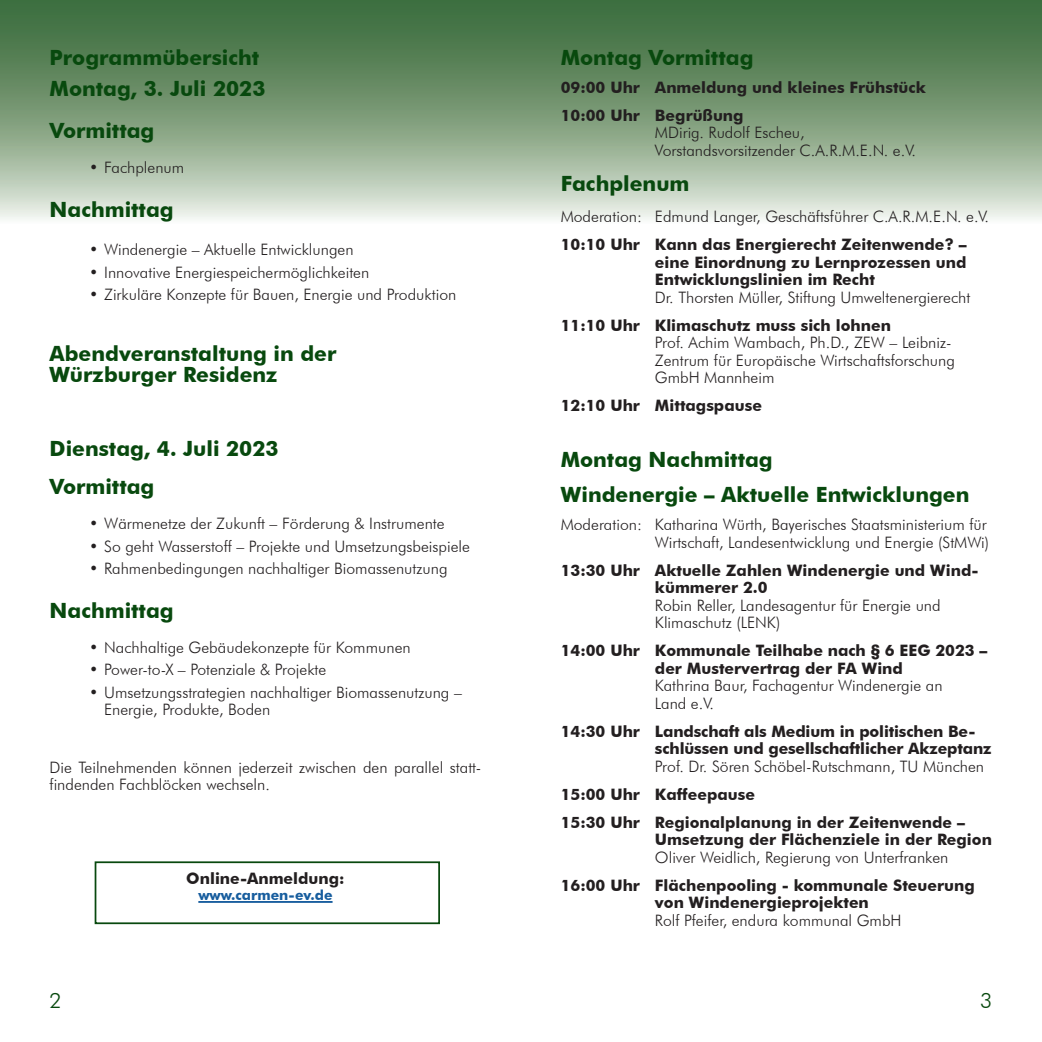
<style>
.page{position:relative;width:1042px;height:1042px;background:#fff}
.page>*{position:absolute;margin:0;border:0;box-sizing:border-box;transform-origin:0 0}
.t1{font:700 21px/31.5px "Futura BT";color:#08490e}
.t2{font:300 21px "Futura BT";color:#08490e}
.t3{font:300 15.75px/17.5px "Futura BT";color:#231f20}
.t4{font:700 15.75px/17.5px "Futura BT";color:#231f20}
.t5{font:700 14px "Futura BT";color:#175d9e}
</style>
<div class="page">
<svg style="left:0;top:0;width:1042px;height:219px;background:#82a07f"></svg>
<hr style="left:198px;top:901px;width:134px;height:2px;background:#175d9e">
<div style="left:95px;top:861px;width:345px;height:63px;border:2px solid #08490e"></div>
<h1 class="t1" style="left:50px;top:41px;width:217px">Programmübersicht<br>Montag, 3. Juli 2023</h1>
<h1 class="t1" style="left:50px;top:115px;width:106px">Vormittag</h1>
<p class="t3" style="left:89px;top:159px;width:97px">• Fachplenum</p>
<h1 class="t1" style="left:50px;top:193px;width:126px">Nachmittag</h1>
<p class="t3" style="left:89px;top:241px;width:266px">• Windenergie – Aktuelle Entwicklungen</p>
<p class="t3" style="left:89px;top:263px;width:281px">• Innovative Energiespeichermöglichkeiten</p>
<p class="t3" style="left:89px;top:286px;width:368px">• Zirkuläre Konzepte für Bauen, Energie und Produktion</p>
<h1 class="t1" style="left:50px;top:343px;width:288px;line-height:21px">Abendveranstaltung in der<br>Würzburger Residenz</h1>
<h1 class="t1" style="left:50px;top:429px;width:230px;line-height:38.5px">Dienstag, 4. Juli 2023<br>Vormittag</h1>
<p class="t3" style="left:89px;top:515px;width:357px">• Wärmenetze der Zukunft – Förderung &amp; Instrumente</p>
<p class="t3" style="left:89px;top:537px;width:382px">• So geht Wasserstoff – Projekte und Umsetzungsbeispiele</p>
<p class="t3" style="left:89px;top:560px;width:360px">• Rahmenbedingungen nachhaltiger Biomassenutzung</p>
<h1 class="t1" style="left:50px;top:594px;width:126px">Nachmittag</h1>
<p class="t3" style="left:89px;top:638px;width:323px">• Nachhaltige Gebäudekonzepte für Kommunen</p>
<p class="t3" style="left:89px;top:660px;width:239px">• Power-to-X – Potenziale &amp; Projekte</p>
<p class="t3" style="left:104px;top:683px;width:359px;text-indent:-15px">• Umsetzungsstrategien nachhaltiger Biomassenutzung –<br>Energie, Produkte, Boden</p>
<p class="t3" style="left:50px;top:758px;width:433px">Die Teilnehmenden können jederzeit zwischen den parallel statt&shy;findenden Fachblöcken wechseln.</p>
<p class="t4" style="left:186px;top:869px;width:160px">Online-Anmeldung:</p>
<p class="t5" style="left:198px;top:887px;width:136px">www.carmen-ev.de</p>
<h1 class="t1" style="left:561px;top:41px;width:194px">Montag Vormittag</h1>
<p class="t4" style="left:561px;top:73px;width:367px;line-height:28px">09:00 Uhr Anmeldung und kleines Frühstück<br>10:00 Uhr Begrüßung</p>
<p class="t3" style="left:655px;top:124px;width:262px">MDirig. Rudolf Escheu,<br>Vorstandsvorsitzender C.A.R.M.E.N. e.V.</p>
<h1 class="t1" style="left:561px;top:167px;width:130px">Fachplenum</h1>
<p class="t3" style="left:561px;top:208px;width:430px">Moderation: Edmund Langer, Geschäftsführer C.A.R.M.E.N. e.V.</p>
<p class="t4" style="left:655px;top:236px;width:313px;text-align:justify;text-indent:-94px">10:10 Uhr Kann das Energierecht Zeitenwende? – eine Einordnung zu Lernprozessen und Entwicklungslinien im Recht</p>
<p class="t3" style="left:655px;top:288px;width:317px">Dr. Thorsten Müller, Stiftung Umweltenergierecht</p>
<p class="t4" style="left:561px;top:316px;width:332px">11:10 Uhr Klimaschutz muss sich lohnen</p>
<p class="t3" style="left:655px;top:334px;width:301px">Prof. Achim Wambach, Ph.D., ZEW – Leibniz-<br>Zentrum für Europäische Wirtschaftsforschung<br>GmbH Mannheim</p>
<p class="t4" style="left:561px;top:397px;width:203px">12:10 Uhr Mittagspause</p>
<h1 class="t1" style="left:561px;top:442px;width:410px;line-height:35px">Montag Nachmittag<br>Windenergie – Aktuelle Entwicklungen</h1>
<p class="t3" style="left:561px;top:516px;width:430px;text-align:right">Moderation: Katharina Würth, Bayerisches Staatsministerium für<br>Wirtschaft, Landesentwicklung und Energie (StMWi)</p>
<p class="t4" style="left:655px;top:561px;width:325px;text-indent:-94px">13:30 Uhr Aktuelle Zahlen Windenergie und Wind&shy;kümmerer 2.0</p>
<p class="t3" style="left:655px;top:596px;width:287px">Robin Reller, Landesagentur für Energie und<br>Klimaschutz (LENK)</p>
<p class="t4" style="left:655px;top:642px;width:334px;text-indent:-94px">14:00 Uhr Kommunale Teilhabe nach § 6 EEG 2023 – der Mustervertrag der FA Wind</p>
<p class="t3" style="left:655px;top:677px;width:289px">Kathrina Baur, Fachagentur Windenergie an<br>Land e.V.</p>
<p class="t4" style="left:655px;top:722px;width:338px;text-indent:-94px">14:30 Uhr Landschaft als Medium in politischen Be&shy;schlüssen und gesellschaftlicher Akzeptanz</p>
<p class="t3" style="left:655px;top:757px;width:331px">Prof. Dr. Sören Schöbel-Rutschmann, TU München</p>
<p class="t4" style="left:561px;top:780px;width:406px;line-height:28px">15:00 Uhr Kaffeepause<br>15:30 Uhr Regionalplanung in der Zeitenwende –</p>
<p class="t4" style="left:655px;top:831px;width:338px">Umsetzung der Flächenziele in der Region</p>
<p class="t3" style="left:655px;top:848px;width:295px">Oliver Weidlich, Regierung von Unterfranken</p>
<p class="t4" style="left:655px;top:876px;width:321px;text-indent:-94px">16:00 Uhr Flächenpooling - kommunale Steuerung von Windenergieprojekten</p>
<p class="t3" style="left:655px;top:911px;width:248px">Rolf Pfeifer, endura kommunal GmbH</p>
<h1 class="t2" style="left:50px;top:988px;width:14px">2</h1>
<h1 class="t2" style="left:980px;top:988px;width:14px">3</h1>
</div>
